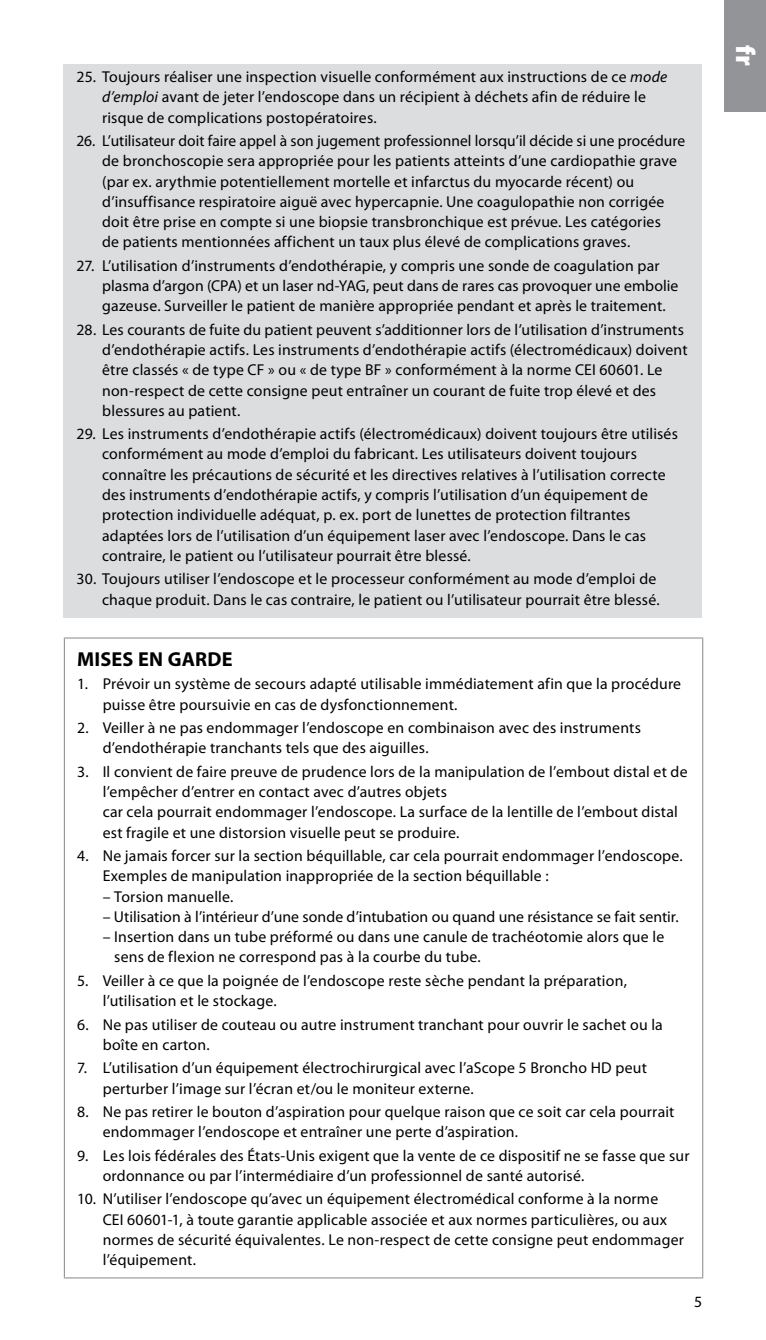
<style>
.page{position:relative;width:766px;height:1340px;background:#fff}
.page>*{position:absolute;margin:0;border:0;box-sizing:border-box;transform-origin:0 0}
.t1{font:900 27px "Myriad Pro";color:#fff}
.t2{font:700 20.25px "Myriad Pro";letter-spacing:.01em;color:#000}
.t3{font:15.75px/20.2px "Myriad Pro";letter-spacing:.01em;color:#000}
.s1{font-style:italic}
</style>
<div class="page">
<div style="left:64px;top:64px;width:638px;height:553px;background:#dcddde"></div>
<hr style="left:64px;top:637px;width:639px;height:1px;background:#939498">
<hr style="left:64px;top:638px;width:1px;height:639px;background:#939498">
<hr style="left:702px;top:638px;width:1px;height:639px;background:#939498">
<hr style="left:64px;top:1277px;width:639px;height:1px;background:#939498">
<div style="left:724px;top:0;width:41px;height:112px;background:#939498"></div>
<p class="t3" style="left:102px;top:66px;width:566px;text-indent:-26px">25. Toujours réaliser une inspection visuelle conformément aux instructions de ce <span class="s1">mode d’emploi</span> avant de jeter l’endoscope dans un récipient à déchets afin de réduire le risque de complications postopératoires.</p>
<p class="t3" style="left:102px;top:130px;width:584px;text-indent:-26px">26. L’utilisateur doit faire appel à son jugement professionnel lorsqu’il décide si une procédure de bronchoscopie sera appropriée pour les patients atteints d’une cardiopathie grave (par ex. arythmie potentiellement mortelle et infarctus du myocarde récent) ou d’insuffisance respiratoire aiguë avec hypercapnie. Une coagulopathie non corrigée doit être prise en compte si une biopsie transbronchique est prévue. Les catégories<br>de patients mentionnées affichent un taux plus élevé de complications graves.</p>
<p class="t3" style="left:102px;top:255px;width:577px;text-indent:-26px">27. L’utilisation d’instruments d’endothérapie, y compris une sonde de coagulation par plasma d’argon (CPA) et un laser nd-YAG, peut dans de rares cas provoquer une embolie gazeuse. Surveiller le patient de manière appropriée pendant et après le traitement.</p>
<p class="t3" style="left:102px;top:319px;width:587px;text-indent:-26px">28. Les courants de fuite du patient peuvent s’additionner lors de l’utilisation d’instruments d’endothérapie actifs. Les instruments d’endothérapie actifs (électromédicaux) doivent être classés « de type CF » ou « de type BF » conformément à la norme CEI 60601. Le non-respect de cette consigne peut entraîner un courant de fuite trop élevé et des blessures au patient.</p>
<p class="t3" style="left:102px;top:423px;width:577px;text-indent:-26px">29. Les instruments d’endothérapie actifs (électromédicaux) doivent toujours être utilisés conformément au mode d’emploi du fabricant. Les utilisateurs doivent toujours connaître les précautions de sécurité et les directives relatives à l’utilisation correcte des instruments d’endothérapie actifs, y compris l’utilisation d’un équipement de protection individuelle adéquat, p. ex. port de lunettes de protection filtrantes adaptées lors de l’utilisation d’un équipement laser avec l’endoscope. Dans le cas contraire, le patient ou l’utilisateur pourrait être blessé.</p>
<p class="t3" style="left:77px;top:568px;width:584px;text-align:right">30. Toujours utiliser l’endoscope et le processeur conformément au mode d’emploi de chaque produit. Dans le cas contraire, le patient ou l’utilisateur pourrait être blessé.</p>
<p class="t2" style="left:77px;top:646px;width:157px">MISES EN GARDE</p>
<p class="t3" style="left:103px;top:673px;width:580px;text-indent:-26px">1. Prévoir un système de secours adapté utilisable immédiatement afin que la procédure puisse être poursuivie en cas de dysfonctionnement.</p>
<p class="t3" style="left:103px;top:717px;width:539px;text-indent:-26px">2. Veiller à ne pas endommager l’endoscope en combinaison avec des instruments d’endothérapie tranchants tels que des aiguilles.</p>
<p class="t3" style="left:103px;top:761px;width:586px;text-indent:-26px">3. Il convient de faire preuve de prudence lors de la manipulation de l’embout distal et de l’empêcher d’entrer en contact avec d’autres objets<br>car cela pourrait endommager l’endoscope. La surface de la lentille de l’embout distal est fragile et une distorsion visuelle peut se produire.</p>
<p class="t3" style="left:103px;top:845px;width:581px;text-indent:-26px">4. Ne jamais forcer sur la section béquillable, car cela pourrait endommager l’endoscope.<br>Exemples de manipulation inappropriée de la section béquillable :</p>
<p class="t3" style="left:103px;top:886px;width:132px">– Torsion manuelle.</p>
<p class="t3" style="left:103px;top:906px;width:577px">– Utilisation à l’intérieur d’une sonde d’intubation ou quand une résistance se fait sentir.</p>
<p class="t3" style="left:114px;top:926px;width:551px;text-indent:-12px">– Insertion dans un tube préformé ou dans une canule de trachéotomie alors que le sens de flexion ne correspond pas à la courbe du tube.</p>
<p class="t3" style="left:103px;top:970px;width:525px;text-indent:-26px">5. Veiller à ce que la poignée de l’endoscope reste sèche pendant la préparation, l’utilisation et le stockage.</p>
<p class="t3" style="left:103px;top:1013px;width:561px;text-indent:-26px">6. Ne pas utiliser de couteau ou autre instrument tranchant pour ouvrir le sachet ou la boîte en carton.</p>
<p class="t3" style="left:103px;top:1057px;width:545px;text-indent:-26px">7. L’utilisation d’un équipement électrochirurgical avec l’aScope 5 Broncho HD peut perturber l’image sur l’écran et/ou le moniteur externe.</p>
<p class="t3" style="left:103px;top:1101px;width:573px;text-indent:-26px">8. Ne pas retirer le bouton d’aspiration pour quelque raison que ce soit car cela pourrait endommager l’endoscope et entraîner une perte d’aspiration.</p>
<p class="t3" style="left:103px;top:1145px;width:588px;text-indent:-26px">9. Les lois fédérales des États-Unis exigent que la vente de ce dispositif ne se fasse que sur ordonnance ou par l’intermédiaire d’un professionnel de santé autorisé.</p>
<p class="t3" style="left:103px;top:1188px;width:582px;text-indent:-26px">10. N’utiliser l’endoscope qu’avec un équipement électromédical conforme à la norme<br>CEI 60601-1, à toute garantie applicable associée et aux normes particulières, ou aux normes de sécurité équivalentes. Le non-respect de cette consigne peut endommager l’équipement.</p>
<p class="t3" style="left:694px;top:1291px;width:10px">5</p>
<h1 class="t1" style="left:763px;top:45px;width:22px;rotate:90deg">fr</h1>
</div>
